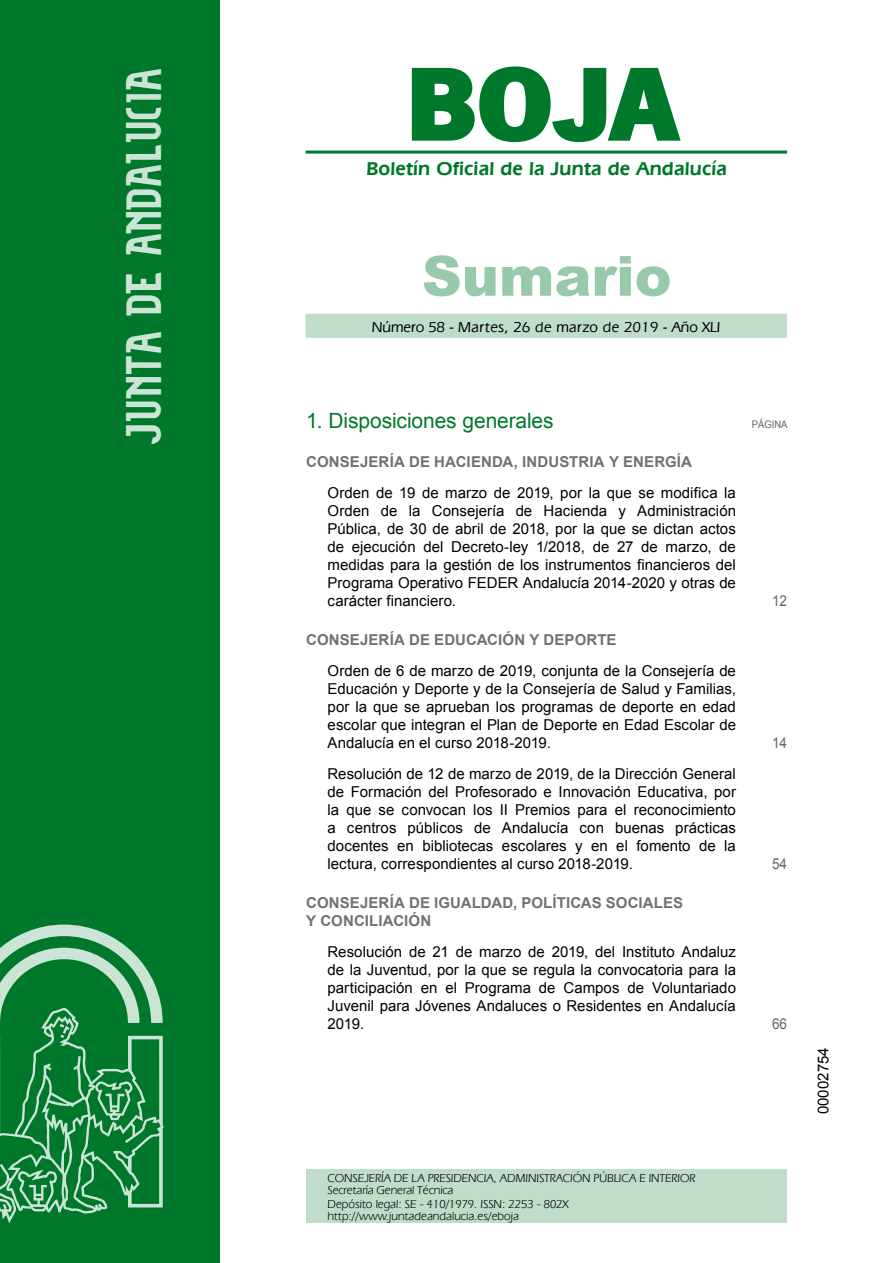
<style>
.page{position:relative;width:893px;height:1263px;background:#fff}
.page>*{position:absolute;margin:0;border:0;box-sizing:border-box;transform-origin:0 0}
.t1{font:700 105px "News Got T";color:#00782c;scale:1.14 1}
.t2{font:900 55.5px "Arial";color:#99c9ab}
.t3{font:27px "Alfabeto Andaluz Nuevo";color:#cce4d5}
.t4{font:21px "Arial";letter-spacing:-.005em;color:#00782c}
.t5{font:600 19.5px "Eras IT Cby BT";letter-spacing:.01em;color:#00782c}
.t6{font:15px/18px "Arial";color:#000;text-align:justify}
.t7{font:700 15px/18px "Arial";letter-spacing:.005em;color:#707173}
.t8{font:500 15px "Eras IT Cby BT";letter-spacing:.025em;color:#000}
.t9{font:15px "Arial";color:#646567;scale:.9 1}
.t10{font:12px/12px "Eras IT Cby BT";letter-spacing:-.01em;color:#000}
.t11{font:10.5px "Arial";color:#646567;scale:.9 1}
</style>
<div class="page">
<hr style="left:305px;top:151px;width:482px;height:3px;background:#00782c">
<div style="left:305px;top:314px;width:482px;height:24px;background:#bfddca"></div>
<div style="left:0;top:0;width:219px;height:1263px;background:#00782c"></div>
<svg style="left:0;top:925px;width:164px;height:298px"></svg>
<svg style="left:411px;top:66px;width:270px;height:77px"></svg>
<div style="left:306px;top:1169px;width:481px;height:54px;background:#bfddca"></div>
<h3 class="t3" style="left:136px;top:446px;width:379px;rotate:-90deg">JUNTA DE ANDALUCIA</h3>
<h1 class="t1" style="left:405px;top:42px;width:240px">BOJA</h1>
<h3 class="t5" style="left:366px;top:157px;width:362px">Boletín Oficial de la Junta de Andalucía</h3>
<h2 class="t2" style="left:422px;top:236px;width:251px">Sumario</h2>
<p class="t8" style="left:372px;top:317px;width:350px">Número 58 - Martes, 26 de marzo de 2019 - Año XLI</p>
<h3 class="t4" style="left:306px;top:407px;width:249px">1. Disposiciones generales</h3>
<p class="t11" style="left:751px;top:417px;width:41px">PÁGINA</p>
<p class="t7" style="left:306px;top:453px;width:387px">CONSEJERÍA DE HACIENDA, INDUSTRIA Y ENERGÍA</p>
<p class="t6" style="left:327px;top:484px;width:410px">Orden de 19 de marzo de 2019, por la que se modifica la Orden de la Consejería de Hacienda y Administración Pública, de 30 de abril de 2018, por la que se dictan actos de ejecución del Decreto-ley 1/2018, de 27 de marzo, de medidas para la gestión de los instrumentos financieros del Programa Operativo FEDER Andalucía 2014-2020 y otras de carácter financiero.</p>
<p class="t9" style="left:772px;top:591px;width:18px">12</p>
<p class="t7" style="left:306px;top:631px;width:312px">CONSEJERÍA DE EDUCACIÓN Y DEPORTE</p>
<p class="t6" style="left:327px;top:662px;width:410px">Orden de 6 de marzo de 2019, conjunta de la Consejería de Educación y Deporte y de la Consejería de Salud y Familias, por la que se aprueban los programas de deporte en edad escolar que integran el Plan de Deporte en Edad Escolar de Andalucía en el curso 2018-2019.</p>
<p class="t6" style="left:327px;top:765px;width:410px">Resolución de 12 de marzo de 2019, de la Dirección General de Formación del Profesorado e Innovación Educativa, por la que se convocan los II Premios para el reconocimiento a centros públicos de Andalucía con buenas prácticas docentes en bibliotecas escolares y en el fomento de la lectura, correspondientes al curso 2018-2019.</p>
<p class="t7" style="left:306px;top:894px;width:378px">CONSEJERÍA DE IGUALDAD, POLÍTICAS SOCIALES<br>Y CONCILIACIÓN</p>
<p class="t6" style="left:327px;top:943px;width:410px">Resolución de 21 de marzo de 2019, del Instituto Andaluz de la Juventud, por la que se regula la convocatoria para la participación en el Programa de Campos de Voluntariado Juvenil para Jóvenes Andaluces o Residentes en Andalucía 2019.</p>
<p class="t9" style="left:772px;top:733px;width:18px">14</p>
<p class="t9" style="left:772px;top:854px;width:18px">54</p>
<p class="t9" style="left:772px;top:1014px;width:18px">66</p>
<p class="t10" style="left:327px;top:1171px;width:369px">CONSEJERÍA DE LA PRESIDENCIA, ADMINISTRACIÓN PÚBLICA E INTERIOR<br>Secretaría General Técnica</p>
<p class="t10" style="left:327px;top:1198px;width:243px">Depósito legal: SE - 410/1979. ISSN: 2253 - 802X http://www.juntadeandalucia.es/eboja</p>
<p class="t6" style="left:814px;top:1114px;width:68px;rotate:-90deg">00002754</p>
</div>
